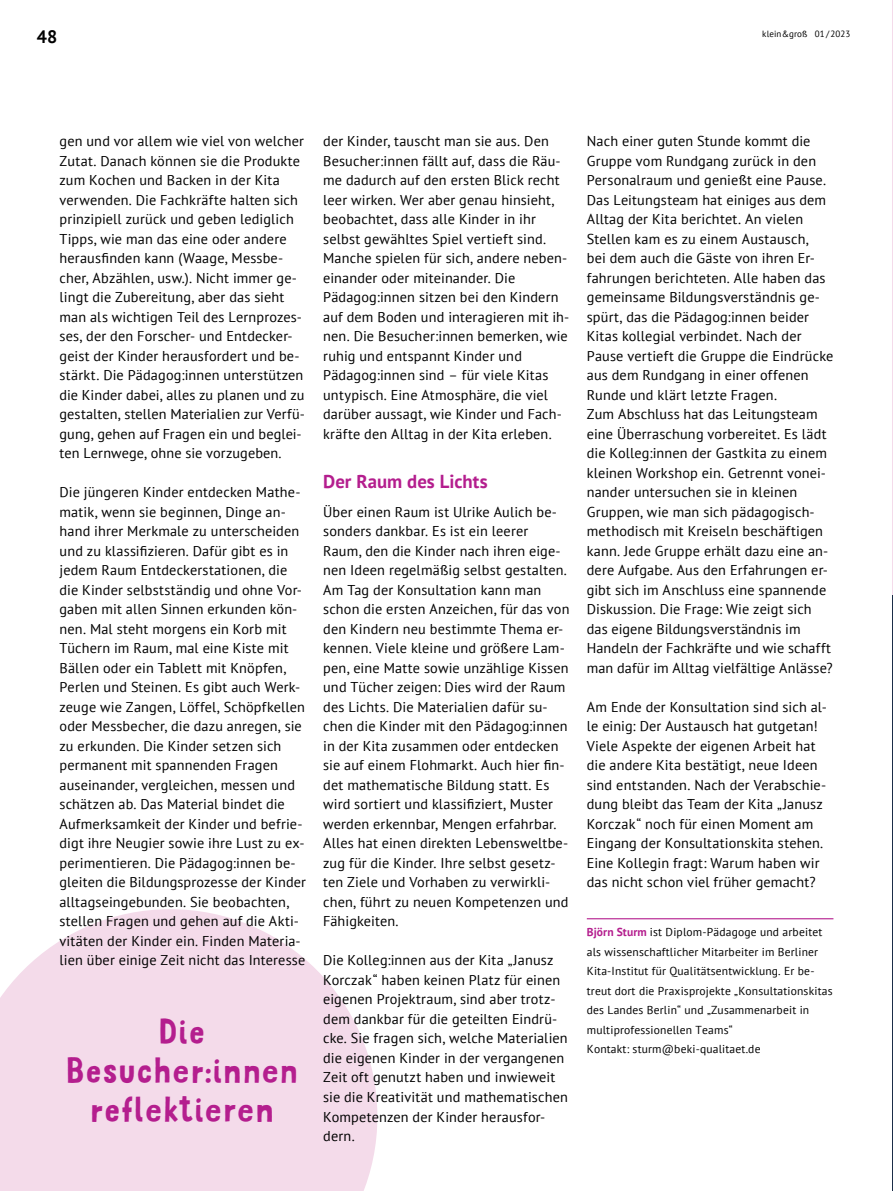
<style>
.page{position:relative;width:893px;height:1191px;background:#fff}
.page>*{position:absolute;margin:0;border:0;box-sizing:border-box;transform-origin:0 0}
.t1{font:34.65px/39px "Mr Dodo";letter-spacing:-.005em;color:#b41e8e;text-align:center}
.t2{font:700 18.75px "PT Sans";color:#b41e8e}
.t3{font:700 18px "PT Sans";color:#000}
.t4{font:14.25px/19.5px "PT Sans";letter-spacing:.01em;color:#000}
.t5{font:11.55px/19.5px "PT Sans";letter-spacing:.015em;color:#000}
.t6{font:9px "PT Sans";letter-spacing:.01em;color:#000}
.s1{font-weight:700;color:#b41e8e}
</style>
<div class="page">
<svg style="left:0;top:909px;width:377px;height:282px;background:#f5dfec"></svg>
<hr style="left:587px;top:918px;width:246px;height:1px;background:#b41e8e">
<p class="t3" style="left:37px;top:25px;width:22px">48</p>
<p class="t6" style="left:762px;top:28px;width:90px">klein&amp;groß 01 / 2023</p>
<p class="t4" style="left:60px;top:131px;width:247px">gen und vor allem wie viel von welcher Zutat. Danach können sie die Produkte zum Kochen und Backen in der Kita verwenden. Die Fachkräfte halten sich prinzipiell zurück und geben lediglich Tipps, wie man das eine oder andere herausfinden kann (Waage, Messbe&shy;cher, Abzählen, usw.). Nicht immer ge&shy;lingt die Zubereitung, aber das sieht man als wichtigen Teil des Lernprozes&shy;ses, der den Forscher- und Entdecker&shy;geist der Kinder herausfordert und be&shy;stärkt. Die Pädagog:innen unterstützen die Kinder dabei, alles zu planen und zu gestalten, stellen Materialien zur Verfü&shy;gung, gehen auf Fragen ein und beglei&shy;ten Lernwege, ohne sie vorzugeben.</p>
<p class="t4" style="left:60px;top:482px;width:248px">Die jüngeren Kinder entdecken Mathe&shy;matik, wenn sie beginnen, Dinge an&shy;hand ihrer Merkmale zu unterscheiden und zu klassifizieren. Dafür gibt es in jedem Raum Entdeckerstationen, die die Kinder selbstständig und ohne Vor&shy;gaben mit allen Sinnen erkunden kön&shy;nen. Mal steht morgens ein Korb mit Tüchern im Raum, mal eine Kiste mit Bällen oder ein Tablett mit Knöpfen, Perlen und Steinen. Es gibt auch Werk&shy;zeuge wie Zangen, Löffel, Schöpfkellen oder Messbecher, die dazu anregen, sie zu erkunden. Die Kinder setzen sich permanent mit spannenden Fragen auseinander, vergleichen, messen und schätzen ab. Das Material bindet die Aufmerksamkeit der Kinder und befrie&shy;digt ihre Neugier sowie ihre Lust zu ex&shy;perimentieren. Die Pädagog:innen be&shy;gleiten die Bildungsprozesse der Kinder alltagseingebunden. Sie beobachten, stellen Fragen und gehen auf die Akti&shy;vitäten der Kinder ein. Finden Materia&shy;lien über einige Zeit nicht das Interesse</p>
<h1 class="t1" style="left:158px;top:1012px;width:49px">Die</h1>
<h1 class="t1" style="left:65px;top:1051px;width:235px">Besucher:innen reflektieren</h1>
<p class="t4" style="left:323px;top:131px;width:248px">der Kinder, tauscht man sie aus. Den Besucher:innen fällt auf, dass die Räu&shy;me dadurch auf den ersten Blick recht leer wirken. Wer aber genau hinsieht, beobachtet, dass alle Kinder in ihr selbst gewähltes Spiel vertieft sind.<br>Manche spielen für sich, andere neben&shy;einander oder miteinander. Die Pädagog:innen sitzen bei den Kindern auf dem Boden und interagieren mit ih&shy;nen. Die Besucher:innen bemerken, wie ruhig und entspannt Kinder und Pädagog:innen sind – für viele Kitas untypisch. Eine Atmosphäre, die viel darüber aussagt, wie Kinder und Fach&shy;kräfte den Alltag in der Kita erleben.</p>
<h2 class="t2" style="left:323px;top:468px;width:166px">Der Raum des Lichts</h2>
<p class="t4" style="left:323px;top:502px;width:248px">Über einen Raum ist Ulrike Aulich be&shy;sonders dankbar. Es ist ein leerer Raum, den die Kinder nach ihren eige&shy;nen Ideen regelmäßig selbst gestalten.<br>Am Tag der Konsultation kann man schon die ersten Anzeichen, für das von den Kindern neu bestimmte Thema er&shy;kennen. Viele kleine und größere Lam&shy;pen, eine Matte sowie unzählige Kissen und Tücher zeigen: Dies wird der Raum des Lichts. Die Materialien dafür su&shy;chen die Kinder mit den Pädagog:innen in der Kita zusammen oder entdecken sie auf einem Flohmarkt. Auch hier fin&shy;det mathematische Bildung statt. Es wird sortiert und klassifiziert, Muster werden erkennbar, Mengen erfahrbar.<br>Alles hat einen direkten Lebensweltbe&shy;zug für die Kinder. Ihre selbst gesetz&shy;ten Ziele und Vorhaben zu verwirkli&shy;chen, führt zu neuen Kompetenzen und Fähigkeiten.</p>
<p class="t4" style="left:323px;top:950px;width:246px">Die Kolleg:innen aus der Kita „Janusz Korczak“ haben keinen Platz für einen eigenen Projektraum, sind aber trotz&shy;dem dankbar für die geteilten Eindrü&shy;cke. Sie fragen sich, welche Materialien die eigenen Kinder in der vergangenen Zeit oft genutzt haben und inwieweit sie die Kreativität und mathematischen Kompetenzen der Kinder herausfor&shy;dern.</p>
<p class="t4" style="left:587px;top:131px;width:248px">Nach einer guten Stunde kommt die Gruppe vom Rundgang zurück in den Personalraum und genießt eine Pause.<br>Das Leitungsteam hat einiges aus dem Alltag der Kita berichtet. An vielen Stellen kam es zu einem Austausch,<br>bei dem auch die Gäste von ihren Er&shy;fahrungen berichteten. Alle haben das gemeinsame Bildungsverständnis ge&shy;spürt, das die Pädagog:innen beider Kitas kollegial verbindet. Nach der Pause vertieft die Gruppe die Eindrücke aus dem Rundgang in einer offenen Runde und klärt letzte Fragen.<br>Zum Abschluss hat das Leitungsteam eine Überraschung vorbereitet. Es lädt die Kolleg:innen der Gastkita zu einem kleinen Workshop ein. Getrennt vonei&shy;nander untersuchen sie in kleinen Gruppen, wie man sich pädagogisch&shy;methodisch mit Kreiseln beschäftigen kann. Jede Gruppe erhält dazu eine an&shy;dere Aufgabe. Aus den Erfahrungen er&shy;gibt sich im Anschluss eine spannende Diskussion. Die Frage: Wie zeigt sich das eigene Bildungsverständnis im Handeln der Fachkräfte und wie schafft man dafür im Alltag vielfältige Anlässe?</p>
<p class="t4" style="left:587px;top:697px;width:242px">Am Ende der Konsultation sind sich al&shy;le einig: Der Austausch hat gutgetan!<br>Viele Aspekte der eigenen Arbeit hat die andere Kita bestätigt, neue Ideen sind entstanden. Nach der Verabschie&shy;dung bleibt das Team der Kita „Janusz Korczak“ noch für einen Moment am Eingang der Konsultationskita stehen.<br>Eine Kollegin fragt: Warum haben wir das nicht schon viel früher gemacht?</p>
<p class="t5" style="left:587px;top:922px;width:247px"><span class="s1">Björn Sturm</span> ist Diplom-Pädagoge und arbeitet als wissenschaftlicher Mitarbeiter im Berliner Kita-Institut für Qualitätsentwicklung. Er be&shy;treut dort die Praxisprojekte „Konsultationskitas des Landes Berlin“ und „Zusammenarbeit in multiprofessionellen Teams“</p>
<p class="t5" style="left:587px;top:1039px;width:175px">Kontakt: sturm@beki-qualitaet.de</p>
</div>
